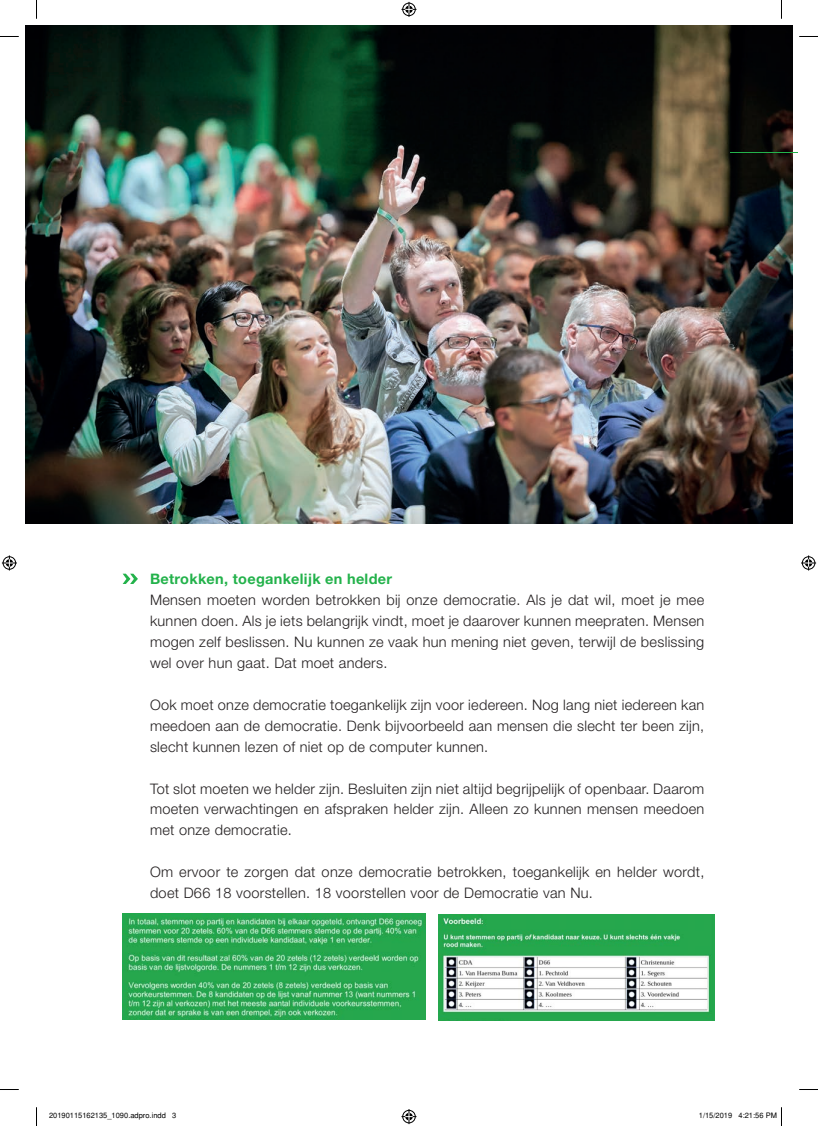
<style>
.page{position:relative;width:818px;height:1126px;background:#fff}
.page>*{position:absolute;margin:0;border:0;box-sizing:border-box;transform-origin:0 0}
.t1{font:300 14.5px/21px "Helvetica Neue LT Std 45";letter-spacing:.02em;color:#231f20;text-align:justify}
.t2{font:700 14.5px "Helvetica Neue LT Std 75";letter-spacing:.02em;color:#23b24b}
.t3{font:7.5px "Helvetica";color:#000}
</style>
<div class="page">
<svg style="left:122px;top:573px;width:16px;height:11px"></svg>
<img style="left:26px;top:26px;width:765px;height:498px">
<hr style="left:730px;top:152px;width:67px;height:1px;background:#23b24b">
<svg style="left:0;top:36px;width:19px;height:1px"></svg>
<svg style="left:799px;top:36px;width:18px;height:1px"></svg>
<svg style="left:0;top:1089px;width:19px;height:1px"></svg>
<svg style="left:799px;top:1089px;width:18px;height:1px"></svg>
<svg style="left:36px;top:0;width:1px;height:19px"></svg>
<svg style="left:36px;top:1107px;width:1px;height:18px"></svg>
<svg style="left:401px;top:2px;width:15px;height:15px"></svg>
<svg style="left:401px;top:1109px;width:15px;height:14px"></svg>
<svg style="left:2px;top:555px;width:15px;height:15px"></svg>
<svg style="left:801px;top:555px;width:14px;height:15px"></svg>
<img style="left:438px;top:914px;width:275px;height:106px">
<img style="left:122px;top:913px;width:303px;height:106px">
<p class="t2" style="left:150px;top:569px;width:243px">Betrokken, toegankelijk en helder</p>
<p class="t1" style="left:150px;top:589px;width:555px">Mensen moeten worden betrokken bij onze democratie. Als je dat wil, moet je mee kunnen doen. Als je iets belangrijk vindt, moet je daarover kunnen meepraten. Mensen mogen zelf beslissen. Nu kunnen ze vaak hun mening niet geven, terwijl de beslissing wel over hun gaat. Dat moet anders.</p>
<p class="t1" style="left:150px;top:693px;width:555px">Ook moet onze democratie toegankelijk zijn voor iedereen. Nog lang niet iedereen kan meedoen aan de democratie. Denk bijvoorbeeld aan mensen die slecht ter been zijn, slecht kunnen lezen of niet op de computer kunnen.</p>
<p class="t1" style="left:150px;top:777px;width:555px">Tot slot moeten we helder zijn. Besluiten zijn niet altijd begrijpelijk of openbaar. Daarom moeten verwachtingen en afspraken helder zijn. Alleen zo kunnen mensen meedoen met onze democratie.</p>
<p class="t1" style="left:150px;top:861px;width:555px">Om ervoor te zorgen dat onze democratie betrokken, toegankelijk en helder wordt, doet D66 18 voorstellen. 18 voorstellen voor de Democratie van Nu.</p>
<p class="t3" style="left:49px;top:1111px;width:129px">20190115162135_1090.adpro.indd 3</p>
<p class="t3" style="left:698px;top:1111px;width:79px">1/15/2019 4:21:56 PM</p>
</div>
